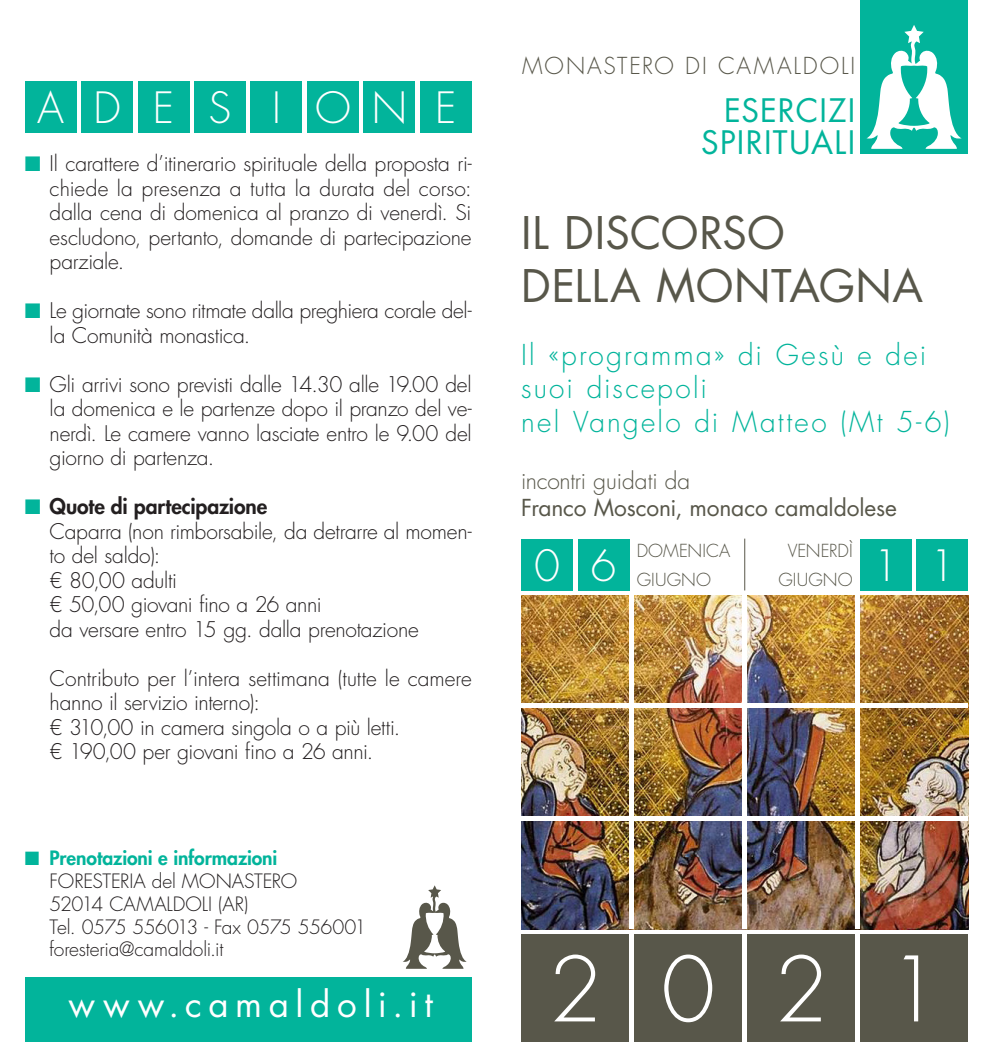
<style>
.page{position:relative;width:993px;height:1042px;background:#fff}
.page>*{position:absolute;margin:0;border:0;box-sizing:border-box;transform-origin:0 0}
.Stile_di_paragrafo_2{font:300 87.5px "Futura";color:#fff}
.t1{font:43.75px "Futura";letter-spacing:.01em;color:#58574a}
.Stile_di_paragrafo_2-2{font:300 42px "Futura";color:#fff}
.Sottotitolo{font:35px "Futura";letter-spacing:.19em;color:#fff}
.t2{font:31.5px "Futura";letter-spacing:.04em;color:#02b49b}
.t3{font:300 28px/33.6px "Futura";letter-spacing:.075em;color:#02b49b}
.t4{font:22.75px "Futura";letter-spacing:-.005em;color:#58574a}
.t5{font:300 22.75px "Futura";letter-spacing:.065em;color:#58574a}
.t6{font:300 22.75px "Futura";letter-spacing:-.005em;color:#58574a}
.Sottotitolo-2{font:300 21px/24.5px "Futura";letter-spacing:-.015em;color:#231f20}
.Sottotitolo-3{font:800 21px "Futura";letter-spacing:-.005em;color:#231f20}
.Sottotitolo-4{font:300 19.25px "Futura";letter-spacing:-.015em;color:#231f20}
.Sottotitolo-5{font:300 19.25px "Futura";letter-spacing:-.035em;color:#231f20}
.Sottotitolo-6{font:800 19.25px "Futura";letter-spacing:-.005em;color:#02b49b}
.Stile_di_paragrafo_2-3{font:300 17.5px "Futura";letter-spacing:.005em;color:#58574a}
.s1{color:#02b49b}
</style>
<div class="page">
<div style="left:859px;top:0;width:108px;height:154px;background:#02b49b"></div>
<div style="left:521px;top:934px;width:108px;height:108px;background:#58574a"></div>
<img style="left:521px;top:595px;width:446px;height:334px">
<div style="left:859px;top:539px;width:52px;height:51px;background:#02b49b"></div>
<div style="left:916px;top:539px;width:51px;height:51px;background:#02b49b"></div>
<div style="left:577px;top:539px;width:52px;height:51px;background:#02b49b"></div>
<div style="left:521px;top:539px;width:51px;height:51px;background:#02b49b"></div>
<div style="left:634px;top:934px;width:108px;height:108px;background:#58574a"></div>
<div style="left:747px;top:934px;width:107px;height:108px;background:#58574a"></div>
<div style="left:859px;top:934px;width:108px;height:108px;background:#58574a"></div>
<svg style="left:866px;top:25px;width:95px;height:124px"></svg>
<hr style="left:744px;top:538px;width:1px;height:52px;background:#58574a">
<div style="left:25px;top:977px;width:446px;height:65px;background:#02b49b"></div>
<svg style="left:403px;top:885px;width:63px;height:84px"></svg>
<div style="left:363px;top:82px;width:52px;height:51px;background:#02b49b"></div>
<div style="left:420px;top:82px;width:51px;height:51px;background:#02b49b"></div>
<div style="left:251px;top:82px;width:51px;height:51px;background:#02b49b"></div>
<div style="left:138px;top:82px;width:51px;height:51px;background:#02b49b"></div>
<div style="left:307px;top:82px;width:51px;height:51px;background:#02b49b"></div>
<div style="left:194px;top:82px;width:52px;height:51px;background:#02b49b"></div>
<div style="left:81px;top:82px;width:52px;height:51px;background:#02b49b"></div>
<div style="left:25px;top:82px;width:51px;height:51px;background:#02b49b"></div>
<div style="left:629px;top:595px;width:5px;height:334px;background:#fff"></div>
<div style="left:741px;top:595px;width:5px;height:334px;background:#fff"></div>
<div style="left:854px;top:595px;width:5px;height:334px;background:#fff"></div>
<div style="left:521px;top:703px;width:446px;height:5px;background:#fff"></div>
<div style="left:521px;top:816px;width:446px;height:5px;background:#fff"></div>
<p class="Stile_di_paragrafo_2-2" style="left:37px;top:83px;width:28px">A</p>
<p class="Stile_di_paragrafo_2-2" style="left:93px;top:83px;width:29px">D</p>
<p class="Stile_di_paragrafo_2-2" style="left:153px;top:83px;width:23px">E</p>
<p class="Stile_di_paragrafo_2-2" style="left:208px;top:83px;width:24px">S</p>
<p class="Stile_di_paragrafo_2-2" style="left:272px;top:83px;width:10px">I</p>
<p class="Stile_di_paragrafo_2-2" style="left:315px;top:83px;width:37px">O</p>
<p class="Stile_di_paragrafo_2-2" style="left:371px;top:83px;width:37px">N</p>
<p class="Stile_di_paragrafo_2-2" style="left:435px;top:83px;width:23px">E</p>
<p class="Sottotitolo-2" style="left:50px;top:152px;width:423px;text-align:justify;text-indent:-25px"><span class="s1">■</span> Il carattere d’itinerario spirituale della proposta ri&shy;chiede la presenza a tutta la durata del corso: dalla cena di domenica al pranzo di venerdì. Si escludono, pertanto, domande di partecipazione parziale.</p>
<p class="Sottotitolo-2" style="left:50px;top:299px;width:423px;text-indent:-25px"><span class="s1">■</span> Le giornate sono ritmate dalla preghiera corale del&shy;la Comunità monastica.</p>
<p class="Sottotitolo-2" style="left:50px;top:372px;width:423px;text-align:justify;text-indent:-25px"><span class="s1">■</span> Gli arrivi sono previsti dalle 14.30 alle 19.00 del la domenica e le partenze dopo il pranzo del ve&shy;nerdì. Le camere vanno lasciate entro le 9.00 del giorno di partenza.</p>
<p class="Sottotitolo-3" style="left:25px;top:493px;width:244px"><span class="s1">■</span> Quote di partecipazione</p>
<p class="Sottotitolo-2" style="left:50px;top:519px;width:423px">Caparra (non rimborsabile, da detrarre al momen&shy;to del saldo):</p>
<p class="Sottotitolo-2" style="left:50px;top:568px;width:129px">€ 80,00 adulti</p>
<p class="Sottotitolo-2" style="left:50px;top:593px;width:273px">€ 50,00 giovani fino a 26 anni</p>
<p class="Sottotitolo-2" style="left:50px;top:617px;width:370px">da versare entro 15 gg. dalla prenotazione</p>
<p class="Sottotitolo-2" style="left:50px;top:666px;width:423px">Contributo per l’intera settimana (tutte le camere hanno il servizio interno):</p>
<p class="Sottotitolo-2" style="left:50px;top:715px;width:352px">€ 310,00 in camera singola o a più letti.</p>
<p class="Sottotitolo-2" style="left:50px;top:740px;width:325px">€ 190,00 per giovani fino a 26 anni.</p>
<p class="Sottotitolo-6" style="left:25px;top:846px;width:254px">■ Prenotazioni e informazioni</p>
<p class="Sottotitolo-4" style="left:50px;top:869px;width:249px">FORESTERIA del MONASTERO</p>
<p class="Sottotitolo-4" style="left:50px;top:892px;width:200px">52014 CAMALDOLI (AR)</p>
<p class="Sottotitolo-5" style="left:50px;top:915px;width:318px">Tel. 0575 556013 - Fax 0575 556001</p>
<p class="Sottotitolo-4" style="left:50px;top:937px;width:175px">foresteria@camaldoli.it</p>
<p class="Sottotitolo" style="left:69px;top:982px;width:365px">www.camaldoli.it</p>
<p class="t5" style="left:522px;top:52px;width:334px">MONASTERO DI CAMALDOLI</p>
<p class="t2" style="left:724px;top:91px;width:132px">ESERCIZI</p>
<p class="t2" style="left:701px;top:122px;width:155px">SPIRITUALI</p>
<p class="t1" style="left:521px;top:205px;width:265px">IL DISCORSO</p>
<p class="t1" style="left:521px;top:258px;width:403px">DELLA MONTAGNA</p>
<p class="t3" style="left:521px;top:338px;width:406px">Il «programma» di Gesù e dei suoi discepoli</p>
<p class="t3" style="left:521px;top:406px;width:430px">nel Vangelo di Matteo (Mt 5-6)</p>
<p class="t6" style="left:521px;top:466px;width:170px">incontri guidati da</p>
<p class="t4" style="left:521px;top:493px;width:377px">Franco Mosconi, monaco camaldolese</p>
<p class="Stile_di_paragrafo_2-2" style="left:534px;top:540px;width:28px">0</p>
<p class="Stile_di_paragrafo_2-2" style="left:590px;top:540px;width:28px">6</p>
<p class="Stile_di_paragrafo_2-3" style="left:636px;top:540px;width:95px">DOMENICA</p>
<p class="Stile_di_paragrafo_2-3" style="left:787px;top:540px;width:66px">VENERDÌ</p>
<p class="Stile_di_paragrafo_2-3" style="left:636px;top:568px;width:76px">GIUGNO</p>
<p class="Stile_di_paragrafo_2-3" style="left:778px;top:568px;width:76px">GIUGNO</p>
<p class="Stile_di_paragrafo_2-2" style="left:872px;top:540px;width:28px">1</p>
<p class="Stile_di_paragrafo_2-2" style="left:929px;top:540px;width:28px">1</p>
<p class="Stile_di_paragrafo_2" style="left:548px;top:936px;width:56px">2</p>
<p class="Stile_di_paragrafo_2" style="left:661px;top:936px;width:56px">0</p>
<p class="Stile_di_paragrafo_2" style="left:773px;top:936px;width:56px">2</p>
<p class="Stile_di_paragrafo_2" style="left:886px;top:936px;width:56px">1</p>
</div>
